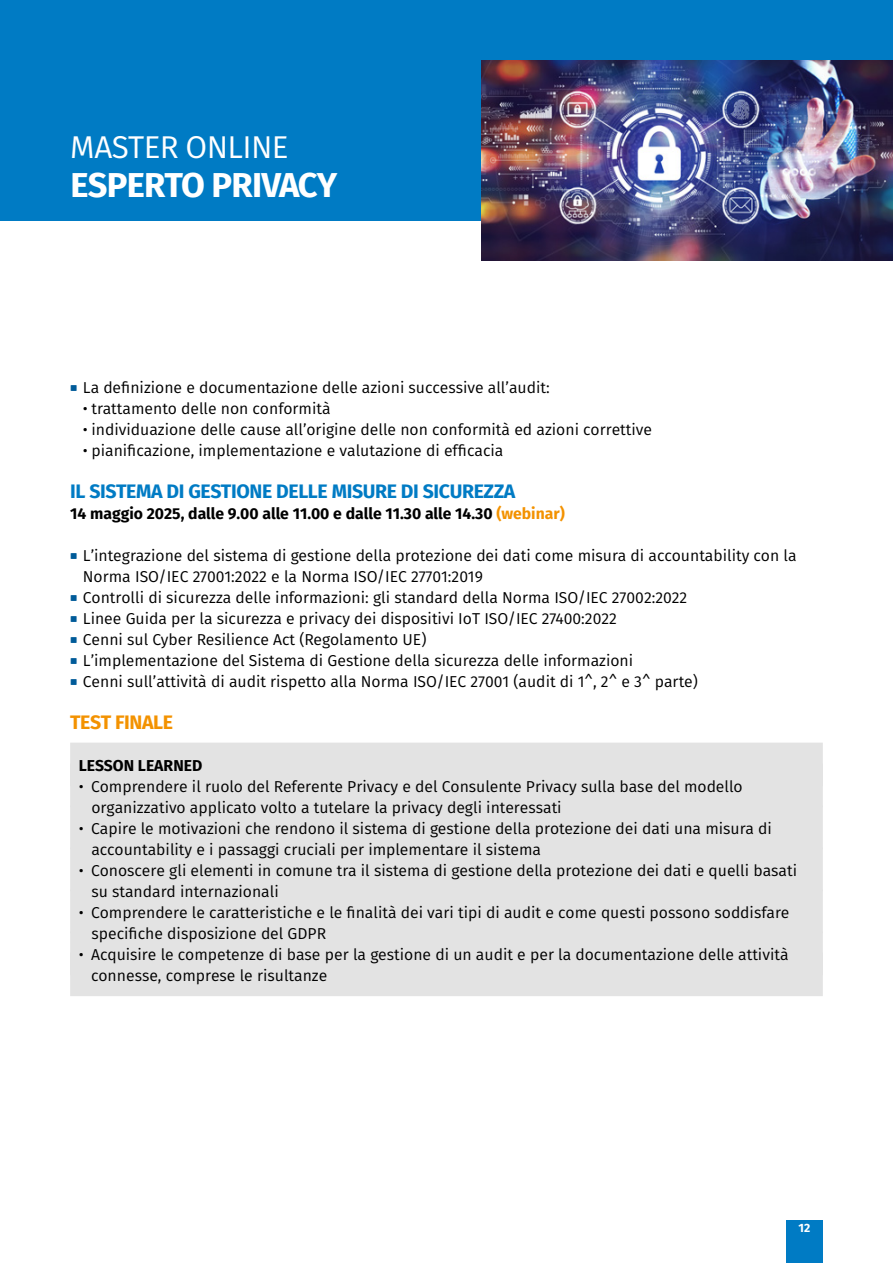
<style>
.page{position:relative;width:893px;height:1263px;background:#fff}
.page>*{position:absolute;margin:0;border:0;box-sizing:border-box;transform-origin:0 0}
.t1{font:700 34.5px "Fira Sans";letter-spacing:-.02em;color:#fff}
.t2{font:31.5px "Fira Sans";letter-spacing:-.02em;color:#fff}
.t3{font:700 19.5px "Fira Sans";letter-spacing:-.02em;color:#007bc4}
.t4{font:700 19.5px "Fira Sans";letter-spacing:-.02em;color:#f39200}
.t5{font:15.75px/21px "Fira Sans";color:#000}
.t6{font:700 15.75px "Fira Sans";color:#000}
.t7{font:700 12px "Fira Sans";color:#fff}
.s1{font-family:"Bungee";font-size:16.5px;color:#005b99}
.s2{color:#f39200}
</style>
<div class="page">
<div style="left:786px;top:1220px;width:37px;height:43px;background:#007bc4"></div>
<div style="left:0;top:0;width:893px;height:221px;background:#007bc4"></div>
<img style="left:482px;top:61px;width:411px;height:199px">
<div style="left:70px;top:743px;width:753px;height:43px;background:#e3e3e3"></div>
<div style="left:70px;top:764px;width:753px;height:43px;background:#e3e3e3"></div>
<div style="left:70px;top:806px;width:753px;height:43px;background:#e3e3e3"></div>
<div style="left:70px;top:848px;width:753px;height:43px;background:#e3e3e3"></div>
<div style="left:70px;top:890px;width:753px;height:43px;background:#e3e3e3"></div>
<div style="left:70px;top:932px;width:753px;height:43px;background:#e3e3e3"></div>
<div style="left:70px;top:953px;width:753px;height:43px;background:#e3e3e3"></div>
<h2 class="t2" style="left:70px;top:125px;width:220px">MASTER ONLINE</h2>
<h1 class="t1" style="left:70px;top:161px;width:268px">ESPERTO PRIVACY</h1>
<p class="t5" style="left:70px;top:377px;width:481px"><span class="s1">•</span> La definizione e documentazione delle azioni successive all’audit:</p>
<p class="t5" style="left:83px;top:398px;width:249px">• trattamento delle non conformità</p>
<p class="t5" style="left:83px;top:419px;width:571px">• individuazione delle cause all’origine delle non conformità ed azioni correttive</p>
<p class="t5" style="left:83px;top:440px;width:422px">• pianificazione, implementazione e valutazione di efficacia</p>
<p class="t3" style="left:70px;top:478px;width:447px">IL SISTEMA DI GESTIONE DELLE MISURE DI SICUREZZA</p>
<p class="t6" style="left:70px;top:503px;width:496px">14 maggio 2025, dalle 9.00 alle 11.00 e dalle 11.30 alle 14.30 <span class="s2">(webinar)</span></p>
<p class="t5" style="left:83px;top:545px;width:715px;text-indent:-13px"><span class="s1">•</span> L’integrazione del sistema di gestione della protezione dei dati come misura di accountability con la<br>Norma ISO/IEC 27001:2022 e la Norma ISO/IEC 27701:2019</p>
<p class="t5" style="left:70px;top:587px;width:619px"><span class="s1">•</span> Controlli di sicurezza delle informazioni: gli standard della Norma ISO/IEC 27002:2022</p>
<p class="t5" style="left:70px;top:608px;width:548px"><span class="s1">•</span> Linee Guida per la sicurezza e privacy dei dispositivi IoT ISO/IEC 27400:2022</p>
<p class="t5" style="left:70px;top:629px;width:358px"><span class="s1">•</span> Cenni sul Cyber Resilience Act (Regolamento UE)</p>
<p class="t5" style="left:70px;top:650px;width:565px"><span class="s1">•</span> L’implementazione del Sistema di Gestione della sicurezza delle informazioni</p>
<p class="t5" style="left:70px;top:671px;width:629px"><span class="s1">•</span> Cenni sull’attività di audit rispetto alla Norma ISO/IEC 27001 (audit di 1^, 2^ e 3^ parte)</p>
<p class="t4" style="left:70px;top:709px;width:104px">TEST FINALE</p>
<p class="t6" style="left:79px;top:755px;width:125px">LESSON LEARNED</p>
<p class="t5" style="left:91px;top:776px;width:653px;text-indent:-13px">• Comprendere il ruolo del Referente Privacy e del Consulente Privacy sulla base del modello organizzativo applicato volto a tutelare la privacy degli interessati</p>
<p class="t5" style="left:91px;top:818px;width:682px;text-indent:-13px">• Capire le motivazioni che rendono il sistema di gestione della protezione dei dati una misura di accountability e i passaggi cruciali per implementare il sistema</p>
<p class="t5" style="left:91px;top:860px;width:707px;text-indent:-13px">• Conoscere gli elementi in comune tra il sistema di gestione della protezione dei dati e quelli basati su standard internazionali</p>
<p class="t5" style="left:91px;top:902px;width:700px;text-indent:-13px">• Comprendere le caratteristiche e le finalità dei vari tipi di audit e come questi possono soddisfare specifiche disposizione del GDPR</p>
<p class="t5" style="left:91px;top:944px;width:699px;text-indent:-12px">• Acquisire le competenze di base per la gestione di un audit e per la documentazione delle attività connesse, comprese le risultanze</p>
<p class="t7" style="left:798px;top:1220px;width:13px">12</p>
</div>
